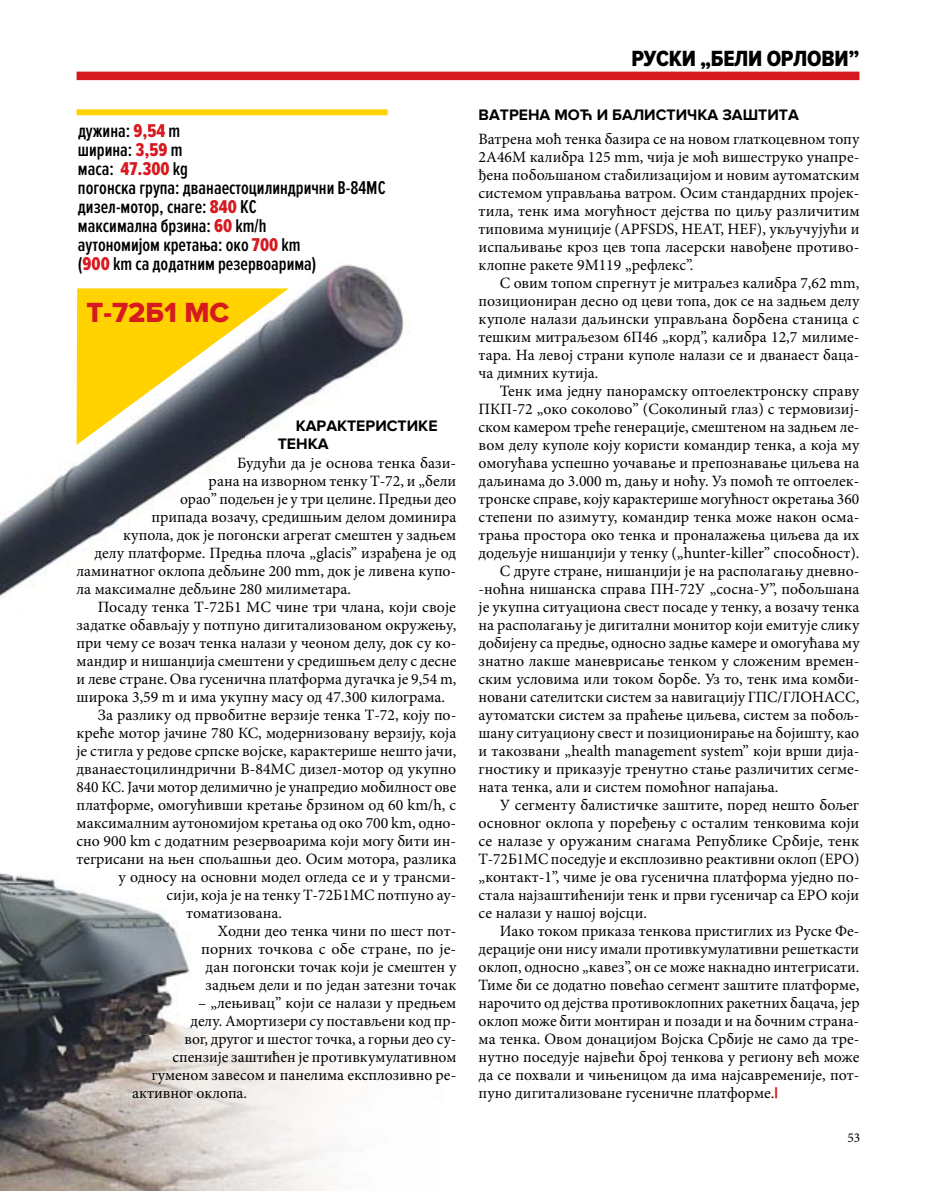
<style>
.page{position:relative;width:936px;height:1191px;background:#fff}
.page>*{position:absolute;margin:0;border:0;box-sizing:border-box;transform-origin:0 0}
.t1{font:28.65px "Proxima Nova Extrabld";color:#d71920}
.t2{font:22.8px "Proxima Nova Cond Extrabld";letter-spacing:-.01em;color:#000}
.t3{font:600 19.2px/19px "Proxima Nova Ex Cn";color:#000}
.t4{font:15.75px/18px "Minion Pro";color:#000;text-align:justify}
.t5{font:700 15.75px/18px "Proxima Nova";color:#000}
.t6{font:13.5px "Minion Pro";color:#000}
.s1{font-family:"Proxima Nova Ex Cn Extrabld";font-weight:400;color:#d71920}
.s2{font-family:"Proxima Nova";font-weight:900;color:#d71920}
</style>
<div class="page">
<img style="left:0;top:71px;width:442px;height:1120px">
<div style="left:77px;top:72px;width:782px;height:8px;background:#d71920"></div>
<div style="left:77px;top:109px;width:310px;height:6px;background:#ffd200"></div>
<svg style="left:77px;top:288px;width:212px;height:157px;background:#bea943"></svg>
<p class="t3" style="left:78px;top:122px;width:309px">дужина: <span class="s1">9,54</span> m<br>ширина: <span class="s1">3,59</span> m<br>маса: <span class="s1">47.300</span> kg<br>погонска група: дванаестоцилиндрични В-84МС дизел-мотор, снаге: <span class="s1">840</span> КС<br>максимална брзина: <span class="s1">60</span> km/h<br>аутономијом кретања: око <span class="s1">700</span> km<br>(<span class="s1">900</span> km са додатним резервоарима)</p>
<h1 class="t1" style="left:87px;top:295px;width:144px">Т-72Б1 МС</h1>
<p class="t5" style="left:278px;top:417px;width:161px;text-indent:18px">КАРАКТЕРИСТИКЕ<br>ТЕНКА</p>
<p class="t4" style="left:237px;top:454px;width:220px">Будући да је основа тенка бази-</p>
<p class="t4" style="left:209px;top:472px;width:249px">рана на изворном тенку Т-72, и „бели</p>
<p class="t4" style="left:180px;top:490px;width:278px">орао” подељен је у три целине. Предњи део</p>
<p class="t4" style="left:152px;top:508px;width:306px">припада возачу, средишњим делом доминира</p>
<p class="t4" style="left:123px;top:526px;width:334px">купола, док је погонски агрегат смештен у задњем</p>
<p class="t4" style="left:95px;top:544px;width:363px">делу платформе. Предња плоча „glacis” израђена је од</p>
<p class="t4" style="left:77px;top:562px;width:381px">ламинатног оклопа дебљине 200 mm, док је ливена купо-</p>
<p class="t4" style="left:77px;top:580px;width:276px">ла максималне дебљине 280 милиметара.</p>
<p class="t4" style="left:98px;top:598px;width:359px">Посаду тенка Т-72Б1 МС чине три члана, који своје</p>
<p class="t4" style="left:77px;top:616px;width:381px">задатке обављају у потпуно дигитализованом окружењу,</p>
<p class="t4" style="left:77px;top:634px;width:381px">при чему се возач тенка налази у чеоном делу, док су ко-</p>
<p class="t4" style="left:77px;top:652px;width:381px">мандир и нишанџија смештени у средишњем делу с десне</p>
<p class="t4" style="left:77px;top:670px;width:381px">и леве стране. Ова гусенична платформа дугачка је 9,54 m,</p>
<p class="t4" style="left:77px;top:688px;width:370px">широка 3,59 m и има укупну масу од 47.300 килограма.</p>
<p class="t4" style="left:98px;top:706px;width:360px">За разлику од првобитне верзије тенка Т-72, коју по-</p>
<p class="t4" style="left:77px;top:724px;width:381px">креће мотор јачине 780 КС, модернизовану верзију, која</p>
<p class="t4" style="left:77px;top:742px;width:381px">је стигла у редове српске војске, карактерише нешто јачи,</p>
<p class="t4" style="left:77px;top:760px;width:381px">дванаестоцилиндрични В-84МС дизел-мотор од укупно</p>
<p class="t4" style="left:77px;top:778px;width:381px">840 КС. Јачи мотор делимично је унапредио мобилност ове</p>
<p class="t4" style="left:77px;top:796px;width:381px">платформе, омогућивши кретање брзином од 60 km/h, с</p>
<p class="t4" style="left:77px;top:814px;width:381px">максималним аутономијом кретања од око 700 km, одно-</p>
<p class="t4" style="left:77px;top:832px;width:381px">сно 900 km с додатним резервоарима који могу бити ин-</p>
<p class="t4" style="left:77px;top:850px;width:381px">тегрисани на њен спољашњи део. Осим мотора, разлика</p>
<p class="t4" style="left:119px;top:868px;width:339px">у односу на основни модел огледа се и у трансми-</p>
<p class="t4" style="left:167px;top:886px;width:291px">сији, која је на тенку Т-72Б1МС потпуно ау-</p>
<p class="t4" style="left:186px;top:904px;width:97px">томатизована.</p>
<p class="t4" style="left:218px;top:922px;width:240px">Ходни део тенка чини по шест пот-</p>
<p class="t4" style="left:201px;top:940px;width:256px">порних точкова с обе стране, по је-</p>
<p class="t4" style="left:206px;top:958px;width:252px">дан погонски точак који је смештен у</p>
<p class="t4" style="left:206px;top:976px;width:252px">задњем дели и по један затезни точак</p>
<p class="t4" style="left:198px;top:994px;width:260px">– „лењивац” који се налази у предњем</p>
<p class="t4" style="left:191px;top:1012px;width:267px">делу. Амортизери су постављени код пр-</p>
<p class="t4" style="left:185px;top:1030px;width:273px">вог, другог и шестог точка, а горњи део су-</p>
<p class="t4" style="left:173px;top:1048px;width:285px">спензије заштићен је противкумулативном</p>
<p class="t4" style="left:152px;top:1066px;width:306px">гуменом завесом и панелима експлозивно ре-</p>
<p class="t4" style="left:132px;top:1084px;width:116px">активног оклопа.</p>
<h2 class="t2" style="left:631px;top:46px;width:229px">РУСКИ „БЕЛИ ОРЛОВИ”</h2>
<p class="t5" style="left:478px;top:106px;width:322px">ВАТРЕНА МОЋ И БАЛИСТИЧКА ЗАШТИТА</p>
<p class="t4" style="left:478px;top:130px;width:382px">Ватрена моћ тенка базира се на новом глаткоцевном топу 2А46М калибра 125 mm, чија је моћ вишеструко унапре&shy;ђена побољшаном стабилизацијом и новим аутоматским системом управљања ватром. Осим стандардних пројек&shy;тила, тенк има могућност дејства по циљу различитим типовима муниције (APFSDS, HEAT, HEF), укључујући и испаљивање кроз цев топа ласерски навођене противо&shy;клопне ракете 9М119 „рефлекс”.</p>
<p class="t4" style="left:478px;top:274px;width:382px;text-indent:21px">С овим топом спрегнут је митраљез калибра 7,62 mm, позициониран десно од цеви топа, док се на задњем делу куполе налази даљински управљана борбена станица с тешким митраљезом 6П46 „корд”, калибра 12,7 милиме&shy;тара. На левој страни куполе налази се и дванаест баца&shy;ча димних кутија.</p>
<p class="t4" style="left:500px;top:382px;width:361px">Тенк има једну панорамску оптоелектронску справу</p>
<p class="t4" style="left:478px;top:400px;width:382px">ПКП-72 „око соколово” (Соколиный глаз) с термовизиј-</p>
<p class="t4" style="left:478px;top:418px;width:382px">ском камером треће генерације, смештеном на задњем ле-</p>
<p class="t4" style="left:478px;top:436px;width:382px">вом делу куполе коју користи командир тенка, а која му</p>
<p class="t4" style="left:478px;top:454px;width:382px">омогућава успешно уочавање и препознавање циљева на</p>
<p class="t4" style="left:478px;top:472px;width:382px">даљинама до 3.000 m, дању и ноћу. Уз помоћ те оптоелек-</p>
<p class="t4" style="left:478px;top:490px;width:382px">тронске справе, коју карактерише могућност окретања 360</p>
<p class="t4" style="left:478px;top:508px;width:382px">степени по азимуту, командир тенка може након осма-</p>
<p class="t4" style="left:478px;top:526px;width:382px">трања простора око тенка и проналажења циљева да их</p>
<p class="t4" style="left:478px;top:544px;width:382px">додељује нишанџији у тенку („hunter-killer” способност).</p>
<p class="t4" style="left:500px;top:562px;width:361px">С друге стране, нишанџији је на располагању дневно-</p>
<p class="t4" style="left:478px;top:580px;width:382px">-ноћна нишанска справа ПН-72У „сосна-У”, побољшана</p>
<p class="t4" style="left:478px;top:598px;width:382px">је укупна ситуациона свест посаде у тенку, а возачу тенка</p>
<p class="t4" style="left:478px;top:616px;width:382px">на располагању је дигитални монитор који емитује слику</p>
<p class="t4" style="left:478px;top:634px;width:382px">добијену са предње, односно задње камере и омогућава му</p>
<p class="t4" style="left:478px;top:652px;width:382px">знатно лакше маневрисање тенком у сложеним времен-</p>
<p class="t4" style="left:478px;top:670px;width:382px">ским условима или током борбе. Уз то, тенк има комби-</p>
<p class="t4" style="left:478px;top:688px;width:382px">новани сателитски систем за навигацију ГПС/ГЛОНАСС,</p>
<p class="t4" style="left:478px;top:706px;width:382px">аутоматски систем за праћење циљева, систем за побољ-</p>
<p class="t4" style="left:478px;top:724px;width:382px">шану ситуациону свест и позиционирање на бојишту, као</p>
<p class="t4" style="left:478px;top:742px;width:382px">и такозвани „health management system” који врши дија-</p>
<p class="t4" style="left:478px;top:760px;width:382px">гностику и приказује тренутно стање различитих сегме-</p>
<p class="t4" style="left:478px;top:778px;width:301px">ната тенка, али и систем помоћног напајања.</p>
<p class="t4" style="left:500px;top:796px;width:361px">У сегменту балистичке заштите, поред нешто бољег</p>
<p class="t4" style="left:478px;top:814px;width:382px">основног оклопа у поређењу с осталим тенковима који</p>
<p class="t4" style="left:478px;top:832px;width:382px">се налазе у оружаним снагама Републике Србије, тенк</p>
<p class="t4" style="left:478px;top:850px;width:382px">Т-72Б1МС поседује и експлозивно реактивни оклоп (ЕРО)</p>
<p class="t4" style="left:478px;top:868px;width:382px">„контакт-1”, чиме је ова гусенична платформа уједно по-</p>
<p class="t4" style="left:478px;top:886px;width:382px">стала најзаштићенији тенк и први гусеничар са ЕРО који</p>
<p class="t4" style="left:478px;top:904px;width:170px">се налази у нашој војсци.</p>
<p class="t4" style="left:500px;top:922px;width:361px">Иако током приказа тенкова пристиглих из Руске Фе-</p>
<p class="t4" style="left:478px;top:940px;width:382px">дерације они нису имали противкумулативни решеткасти</p>
<p class="t4" style="left:478px;top:958px;width:382px">оклоп, односно „кавез”, он се може накнадно интегрисати.</p>
<p class="t4" style="left:478px;top:976px;width:382px">Тиме би се додатно повећао сегмент заштите платформе,</p>
<p class="t4" style="left:478px;top:994px;width:382px">нарочито од дејства противоклопних ракетних бацача, јер</p>
<p class="t4" style="left:478px;top:1012px;width:382px">оклоп може бити монтиран и позади и на бочним страна-</p>
<p class="t4" style="left:478px;top:1030px;width:382px">ма тенка. Овом донацијом Војска Србије не само да тре-</p>
<p class="t4" style="left:478px;top:1048px;width:382px">нутно поседује највећи број тенкова у региону већ може</p>
<p class="t4" style="left:478px;top:1066px;width:382px">да се похвали и чињеницом да има најсавременије, пот-</p>
<p class="t4" style="left:478px;top:1084px;width:301px">пуно дигитализоване гусеничне платформе.<span class="s2">|</span></p>
<p class="t6" style="left:847px;top:1128px;width:14px">53</p>
</div>
